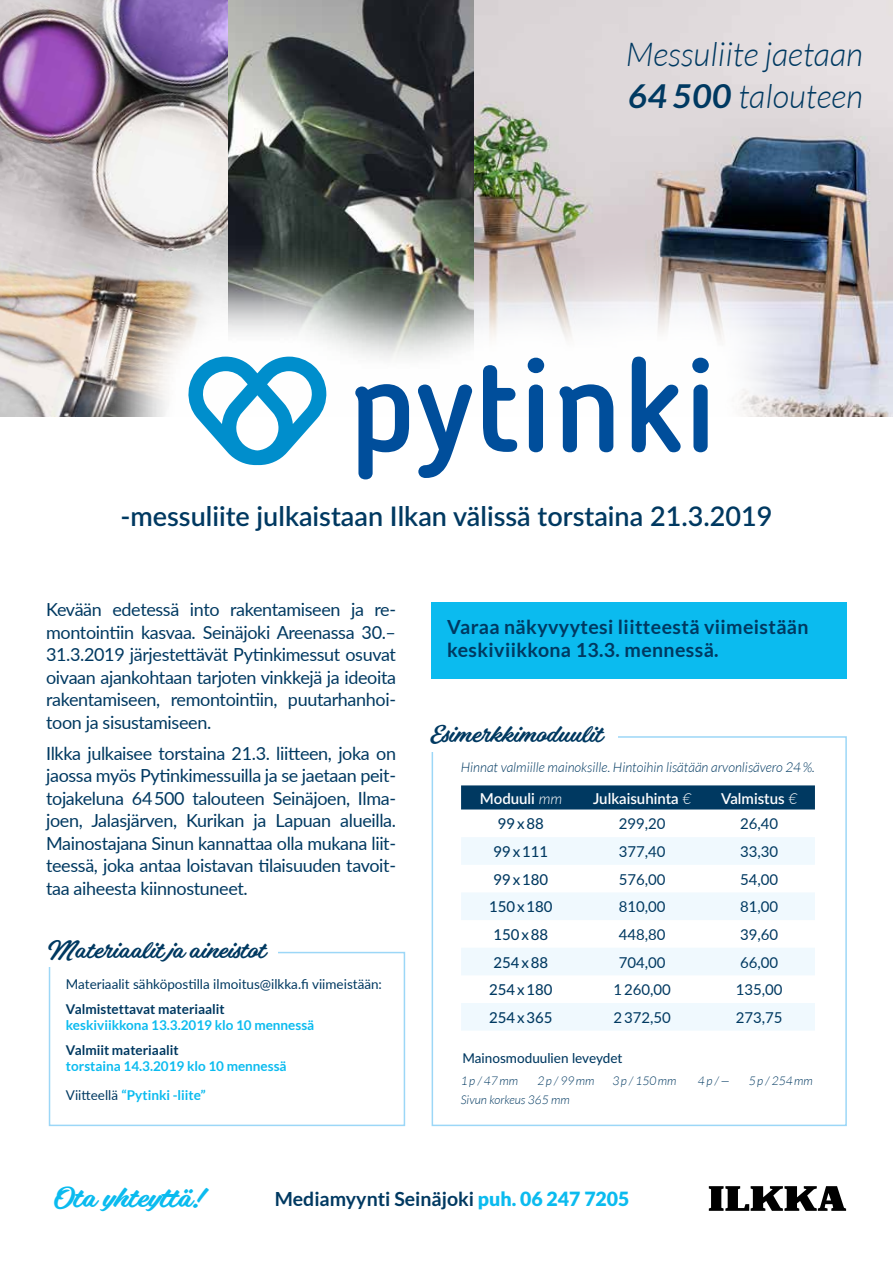
<style>
.page{position:relative;width:893px;height:1263px;background:#fff}
.page>*{position:absolute;margin:0;border:0;box-sizing:border-box;transform-origin:0 0}
.t1{font:italic 300 33px/42px "Lato";color:#003961}
.t2{font:700 30px "Vodka Brush";color:#0bbbef}
.t3{font:600 27px "Lato";color:#003961}
.t4{font:25.5px "Vodka Brush";letter-spacing:-.01em;color:#003961}
.t5{font:700 19.5px/23.4px "Lato";letter-spacing:.02em;color:#003961}
.t6{font:700 19.5px "Lato";color:#003961}
.t7{font:18px/22.5px "Lato";letter-spacing:-.02em;color:#003961;text-align:justify}
.t8{font:15px "Lato";color:#003961}
.t9{font:500 15px "Lato";color:#003961}
.t10{font:600 15px "Lato";color:#fff}
.t11{font:700 13.5px/29px "Lato";color:#0bbbef}
.t12{font:italic 300 13.5px "Lato";color:#003961}
.t13{font:13.5px "Lato";color:#003961}
.t14{font:700 13.5px "Lato";color:#003961}
.t15{font:500 13.5px "Lato";color:#003961}
.t16{font:italic 300 12px "Lato";color:#003961}
.s1{font-weight:700}
.s2{font-weight:400;color:#003961}
.s3{font-weight:300;font-style:italic}
.s4{font-weight:900;color:#0bbbef}
</style>
<div class="page">
<img style="left:0;top:0;width:893px;height:416px">
<svg style="left:5px;top:239px;width:883px;height:409px"></svg>
<svg style="left:184px;top:357px;width:143px;height:108px"></svg>
<svg style="left:355px;top:357px;width:354px;height:122px"></svg>
<svg style="left:709px;top:1186px;width:137px;height:25px"></svg>
<div style="left:431px;top:602px;width:415px;height:76px;background:#0bbbef"></div>
<div style="left:49px;top:952px;width:356px;height:174px;border:2px solid #9cd7f7"></div>
<div style="left:47px;top:935px;width:231px;height:32px;background:#fff"></div>
<div style="left:432px;top:736px;width:415px;height:390px;border:2px solid #9cd7f7"></div>
<div style="left:430px;top:719px;width:188px;height:32px;background:#fff"></div>
<div style="left:461px;top:785px;width:354px;height:24px;background:#003961"></div>
<svg style="left:461px;top:837px;width:354px;height:193px;fill:#f0f9fe"></svg>
<h1 class="t1" style="left:626px;top:35px;width:239px">Messuliite jaetaan<br><span class="s1">64 500</span> talouteen</h1>
<h3 class="t3" style="left:120px;top:497px;width:654px">-messuliite julkaistaan Ilkan välissä torstaina 21.3.2019</h3>
<p class="t7" style="left:46px;top:598px;width:351px">Kevään edetessä into rakentamiseen ja re&shy;montointiin kasvaa. Seinäjoki Areenassa 30.– 31.3.2019 järjestettävät Pytinkimessut osuvat oivaan ajankohtaan tarjoten vinkkejä ja ideoita rakentamiseen, remontointiin, puutarhanhoi&shy;toon ja sisustamiseen.</p>
<p class="t7" style="left:46px;top:741px;width:351px">Ilkka julkaisee torstaina 21.3. liitteen, joka on jaossa myös Pytinkimessuilla ja se jaetaan peit&shy;tojakeluna 64 500 talouteen Seinäjoen, Ilma&shy;joen, Jalasjärven, Kurikan ja Lapuan alueilla.<br>Mainostajana Sinun kannattaa olla mukana liit&shy;teessä, joka antaa loistavan tilaisuuden tavoit&shy;taa aiheesta kiinnostuneet.</p>
<h3 class="t4" style="left:47px;top:934px;width:221px">Materiaalit ja aineistot</h3>
<p class="t13" style="left:66px;top:974px;width:318px">Materiaalit sähköpostilla ilmoitus@ilkka.fi viimeistään:</p>
<p class="t14" style="left:66px;top:1001px;width:160px">Valmistettavat materiaalit</p>
<p class="t11" style="left:66px;top:1010px;width:250px">keskiviikkona 13.3.2019 klo 10 mennessä</p>
<p class="t14" style="left:66px;top:1042px;width:114px">Valmiit materiaalit</p>
<p class="t11" style="left:66px;top:1051px;width:222px">torstaina 14.3.2019 klo 10 mennessä<br><span class="s2">Viitteellä</span> “Pytinki -liite”</p>
<p class="t5" style="left:447px;top:615px;width:363px">Varaa näkyvyytesi liitteestä viimeistään keskiviikkona 13.3. mennessä.</p>
<h3 class="t4" style="left:430px;top:719px;width:175px">Esimerkkimoduulit</h3>
<p class="t12" style="left:461px;top:759px;width:356px">Hinnat valmiille mainoksille. Hintoihin lisätään arvonlisävero 24%.</p>
<p class="t10" style="left:480px;top:787px;width:84px">Moduuli <span class="s3">mm</span></p>
<p class="t10" style="left:593px;top:787px;width:100px">Julkaisuhinta <span class="s3">€</span></p>
<p class="t10" style="left:721px;top:787px;width:77px">Valmistus <span class="s3">€</span></p>
<p class="t9" style="left:498px;top:813px;width:48px">99 x 88</p>
<p class="t8" style="left:619px;top:813px;width:48px">299,20</p>
<p class="t8" style="left:740px;top:813px;width:40px">26,40</p>
<p class="t9" style="left:494px;top:841px;width:56px">99 x 111</p>
<p class="t8" style="left:619px;top:841px;width:48px">377,40</p>
<p class="t8" style="left:740px;top:841px;width:40px">33,30</p>
<p class="t9" style="left:494px;top:868px;width:56px">99 x 180</p>
<p class="t8" style="left:619px;top:868px;width:48px">576,00</p>
<p class="t8" style="left:740px;top:868px;width:40px">54,00</p>
<p class="t9" style="left:489px;top:896px;width:65px">150 x 180</p>
<p class="t8" style="left:619px;top:896px;width:48px">810,00</p>
<p class="t8" style="left:740px;top:896px;width:40px">81,00</p>
<p class="t9" style="left:494px;top:924px;width:56px">150 x 88</p>
<p class="t8" style="left:619px;top:924px;width:48px">448,80</p>
<p class="t8" style="left:740px;top:924px;width:40px">39,60</p>
<p class="t9" style="left:494px;top:951px;width:56px">254 x 88</p>
<p class="t8" style="left:619px;top:951px;width:48px">704,00</p>
<p class="t8" style="left:740px;top:951px;width:40px">66,00</p>
<p class="t9" style="left:489px;top:979px;width:65px">254 x 180</p>
<p class="t8" style="left:613px;top:979px;width:59px">1 260,00</p>
<p class="t8" style="left:736px;top:979px;width:48px">135,00</p>
<p class="t9" style="left:489px;top:1007px;width:65px">254 x 365</p>
<p class="t8" style="left:613px;top:1007px;width:59px">2 372,50</p>
<p class="t8" style="left:736px;top:1007px;width:48px">273,75</p>
<p class="t15" style="left:462px;top:1049px;width:161px">Mainosmoduulien leveydet</p>
<p class="t16" style="left:461px;top:1075px;width:59px">1p / 47mm</p>
<p class="t16" style="left:537px;top:1075px;width:59px">2p / 99mm</p>
<p class="t16" style="left:612px;top:1075px;width:66px">3p / 150mm</p>
<p class="t16" style="left:698px;top:1075px;width:33px">4p / —</p>
<p class="t16" style="left:749px;top:1075px;width:66px">5p / 254mm</p>
<p class="t16" style="left:461px;top:1093px;width:110px">Sivun korkeus 365 mm</p>
<h2 class="t2" style="left:54px;top:1180px;width:157px">Ota yhteyttä!</h2>
<p class="t6" style="left:275px;top:1188px;width:356px">Mediamyynti Seinäjoki <span class="s4">puh. 06 247 7205</span></p>
</div>
